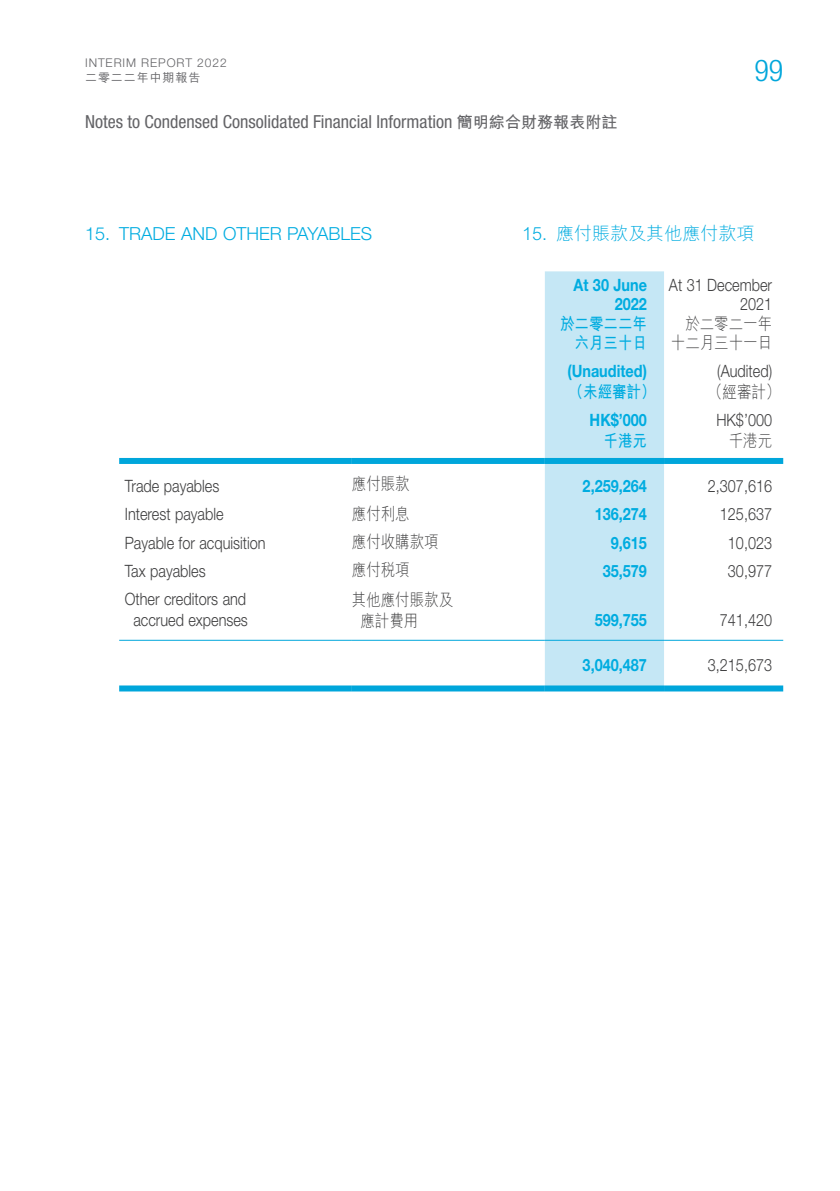
<style>
.page{position:relative;width:840px;height:1191px;background:#fff}
.page>*{position:absolute;margin:0;border:0;box-sizing:border-box;transform-origin:0 0}
.t1{font:300 condensed 30px "Helvetica Neue LT Std";color:#00a6db}
.t2{font:condensed 18px "Helvetica Neue LT Std";color:#636366}
.Int_6{font:300 18px "Helvetica Neue LT Std";color:#00ace0}
.Int_6-2{font:300 18px "M Hei HK";color:#00ace0}
.Body_Text{font:300 17px/20.4px "Helvetica Neue LT Std";color:#3e3e3f;text-align:center;scale:.85 1}
.Body_Text-2{font:700 17px "Helvetica Neue LT Std";color:#00ace0;scale:.85 1}
.Body_Text-3{font:300 17px/20.4px "M Hei HK";color:#3e3e3f;scale:.85 1}
.Body_Text-4{font:700 17px "M Hei HK";color:#00ace0;scale:.85 1}
.t3{font:300 12px "Helvetica Neue LT Std";letter-spacing:.075em;color:#636366}
.t4{font:500 12px "M Hei HK";letter-spacing:.075em;color:#636366}
.s1{font-family:"M Hei HK";font-weight:700;font-stretch:normal;font-size:16px}
</style>
<div class="page">
<div style="left:544px;top:271px;width:119px;height:414px;background:#c5e7f5"></div>
<div style="left:119px;top:458px;width:232px;height:6px;background:#00a6db"></div>
<div style="left:351px;top:458px;width:193px;height:6px;background:#00a6db"></div>
<div style="left:544px;top:458px;width:119px;height:6px;background:#00a6db"></div>
<div style="left:663px;top:458px;width:119px;height:6px;background:#00a6db"></div>
<hr style="left:119px;top:640px;width:232px;height:1px;background:#00a6db">
<div style="left:119px;top:685px;width:232px;height:6px;background:#00a6db"></div>
<hr style="left:351px;top:640px;width:193px;height:1px;background:#00a6db">
<div style="left:351px;top:685px;width:193px;height:6px;background:#00a6db"></div>
<hr style="left:544px;top:640px;width:119px;height:1px;background:#00a6db">
<div style="left:544px;top:685px;width:119px;height:6px;background:#00a6db"></div>
<hr style="left:663px;top:640px;width:119px;height:1px;background:#00a6db">
<div style="left:663px;top:685px;width:119px;height:6px;background:#00a6db"></div>
<p class="t3" style="left:85px;top:56px;width:143px">INTERIM REPORT 2022</p>
<p class="t4" style="left:85px;top:68px;width:117px">二零二二年中期報告</p>
<h1 class="t1" style="left:754px;top:53px;width:30px">99</h1>
<p class="t2" style="left:85px;top:111px;width:533px">Notes to Condensed Consolidated Financial Information <span class="s1">簡明綜合財務報表附註</span></p>
<p class="Int_6" style="left:85px;top:222px;width:288px">15. TRADE AND OTHER PAYABLES</p>
<p class="Int_6-2" style="left:522px;top:220px;width:234px">15. 應付賬款及其他應付款項</p>
<p class="Body_Text-2" style="left:573px;top:274px;width:88px">At 30 June</p>
<p class="Body_Text-2" style="left:614px;top:293px;width:39px">2022</p>
<p class="Body_Text-4" style="left:560px;top:312px;width:104px">於二零二二年</p>
<p class="Body_Text-4" style="left:574px;top:331px;width:86px">六月三十日</p>
<p class="Body_Text" style="left:668px;top:274px;width:123px">At 31 December</p>
<p class="Body_Text" style="left:739px;top:293px;width:39px">2021</p>
<p class="Body_Text-3" style="left:685px;top:313px;width:104px">於二零二一年</p>
<p class="Body_Text-3" style="left:670px;top:332px;width:121px">十二月三十一日</p>
<p class="Body_Text-2" style="left:567px;top:360px;width:95px">(Unaudited)</p>
<p class="Body_Text-4" style="left:568px;top:380px;width:104px">（未經審計）</p>
<p class="Body_Text" style="left:716px;top:360px;width:66px">(Audited)</p>
<p class="Body_Text-3" style="left:707px;top:381px;width:86px">（經審計）</p>
<p class="Body_Text-2" style="left:589px;top:409px;width:69px">HK$’000</p>
<p class="Body_Text-4" style="left:603px;top:429px;width:52px">千港元</p>
<p class="Body_Text" style="left:716px;top:409px;width:67px">HK$’000</p>
<p class="Body_Text-3" style="left:728px;top:430px;width:52px">千港元</p>
<p class="Body_Text" style="left:125px;top:475px;width:113px">Trade payables</p>
<p class="Body_Text-3" style="left:351px;top:473px;width:69px">應付賬款</p>
<p class="Body_Text-2" style="left:582px;top:475px;width:77px">2,259,264</p>
<p class="Body_Text" style="left:707px;top:475px;width:77px">2,307,616</p>
<p class="Body_Text" style="left:125px;top:504px;width:118px">Interest payable</p>
<p class="Body_Text-3" style="left:351px;top:502px;width:69px">應付利息</p>
<p class="Body_Text-2" style="left:594px;top:504px;width:63px">136,274</p>
<p class="Body_Text" style="left:719px;top:504px;width:63px">125,637</p>
<p class="Body_Text" style="left:125px;top:532px;width:167px">Payable for acquisition</p>
<p class="Body_Text-3" style="left:351px;top:531px;width:104px">應付收購款項</p>
<p class="Body_Text-2" style="left:610px;top:532px;width:44px">9,615</p>
<p class="Body_Text" style="left:727px;top:532px;width:53px">10,023</p>
<p class="Body_Text" style="left:125px;top:560px;width:96px">Tax payables</p>
<p class="Body_Text-3" style="left:351px;top:559px;width:69px">應付稅項</p>
<p class="Body_Text-2" style="left:602px;top:560px;width:53px">35,579</p>
<p class="Body_Text" style="left:727px;top:560px;width:53px">30,977</p>
<p class="Body_Text" style="left:125px;top:589px;width:146px">Other creditors and accrued expenses</p>
<p class="Body_Text-3" style="left:360px;top:589px;width:110px;text-indent:-9px">其他應付賬款及應計費用</p>
<p class="Body_Text-2" style="left:594px;top:609px;width:63px">599,755</p>
<p class="Body_Text" style="left:719px;top:609px;width:63px">741,420</p>
<p class="Body_Text-2" style="left:582px;top:655px;width:77px">3,040,487</p>
<p class="Body_Text" style="left:707px;top:655px;width:77px">3,215,673</p>
</div>
